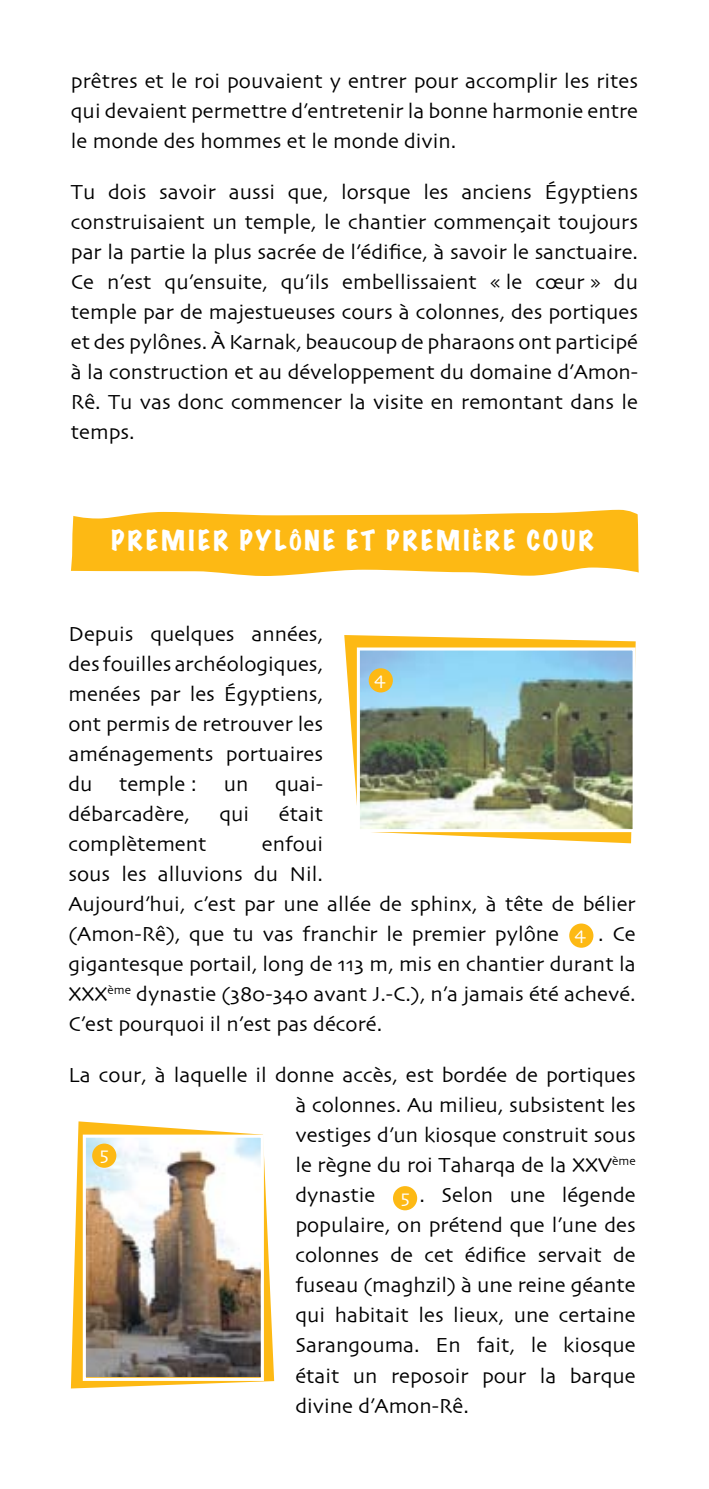
<style>
.page{position:relative;width:709px;height:1489px;background:#fff}
.page>*{position:absolute;margin:0;border:0;box-sizing:border-box;transform-origin:0 0}
.t1{font:expanded 25px "Marker Felt";letter-spacing:.13em;color:#fff}
.t2{font:21.25px/30px "Skia";color:#000;text-align:justify}
.t3{font:19.5px "Skia";color:#fff}
.s1{color:#fff}
.s2{color:#ed145a}
</style>
<div class="page">
<svg style="left:71px;top:510px;width:567px;height:66px;background:#fdc233"></svg>
<svg style="left:344px;top:635px;width:291px;height:208px"></svg>
<img style="left:361px;top:651px;width:270px;height:177px">
<div style="left:357px;top:647px;width:278px;height:185px;border:3px solid #fff"></div>
<svg style="left:71px;top:1121px;width:203px;height:267px"></svg>
<img style="left:87px;top:1138px;width:173px;height:238px">
<div style="left:83px;top:1134px;width:181px;height:246px;border:3px solid #fff"></div>
<div style="left:369px;top:668px;width:24px;height:24px;background:#fdb914;border-radius:50%"></div>
<div style="left:569px;top:923px;width:24px;height:24px;background:#fdb914;border-radius:50%"></div>
<div style="left:92px;top:1143px;width:24px;height:24px;background:#fdb914;border-radius:50%"></div>
<div style="left:393px;top:1185px;width:24px;height:25px;background:#fdb914;border-radius:50%"></div>
<p class="t2" style="left:71px;top:67px;width:568px">prêtres et le roi pouvaient y entrer pour accomplir les rites qui devaient permettre d’entretenir la bonne harmonie entre le monde des hommes et le monde divin.</p>
<p class="t2" style="left:71px;top:178px;width:568px">Tu dois savoir aussi que, lorsque les anciens Égyptiens construisaient un temple, le chantier commençait toujours par la partie la plus sacrée de l’édifice, à savoir le sanctuaire.<br>Ce n’est qu’ensuite, qu’ils embellissaient « le cœur » du temple par de majestueuses cours à colonnes, des portiques et des pylônes. À Karnak, beaucoup de pharaons ont participé à la construction et au développement du domaine d’Amon-Rê. Tu vas donc commencer la visite en remontant dans le temps.</p>
<p class="t1" style="left:111px;top:522px;width:484px">PREMIER PYLÔNE ET PREMIÈRE COUR</p>
<p class="t2" style="left:68px;top:620px;width:256px">Depuis quelques années, des fouilles archéologiques, menées par les Égyptiens, ont permis de retrouver les aménagements portuaires du temple : un quai&shy;débarcadère,</p>
<p class="t2" style="left:219px;top:800px;width:31px">qui</p>
<p class="t2" style="left:279px;top:800px;width:46px">était</p>
<p class="t3" style="left:374px;top:666px;width:13px">4</p>
<p class="t2" style="left:68px;top:830px;width:139px">complètement</p>
<p class="t2" style="left:68px;top:830px;width:568px;text-align:left;text-indent:193px">enfoui<br>sous les alluvions du Nil.<br>Aujourd’hui, c’est par une allée de sphinx, à tête de bélier (Amon-Rê), que tu vas franchir le premier pylône <span class="s1">(</span><span class="s2">4</span><span class="s1">)</span>. Ce gigantesque portail, long de 113 m, mis en chantier durant la XXX<sup>ème</sup> dynastie (380-340 avant J.-C.), n’a jamais été achevé.<br>C’est pourquoi il n’est pas décoré.</p>
<p class="t2" style="left:295px;top:1061px;width:342px;text-indent:-227px">La cour, à laquelle il donne accès, est bordée de portiques à colonnes. Au milieu, subsistent les vestiges d’un kiosque construit sous le règne du roi Taharqa de la XXV<sup>ème </sup>dynastie <span class="s1">(</span><span class="s2">5</span><span class="s1">)</span>. Selon une légende populaire, on prétend que l’une des colonnes de cet édifice servait de fuseau (maghzil) à une reine géante qui habitait les lieux, une certaine Sarangouma. En fait, le kiosque était un reposoir pour la barque divine d’Amon-Rê.</p>
<p class="t3" style="left:574px;top:922px;width:13px">4</p>
<p class="t3" style="left:100px;top:1142px;width:11px">5</p>
<p class="t3" style="left:400px;top:1184px;width:11px">5</p>
</div>
